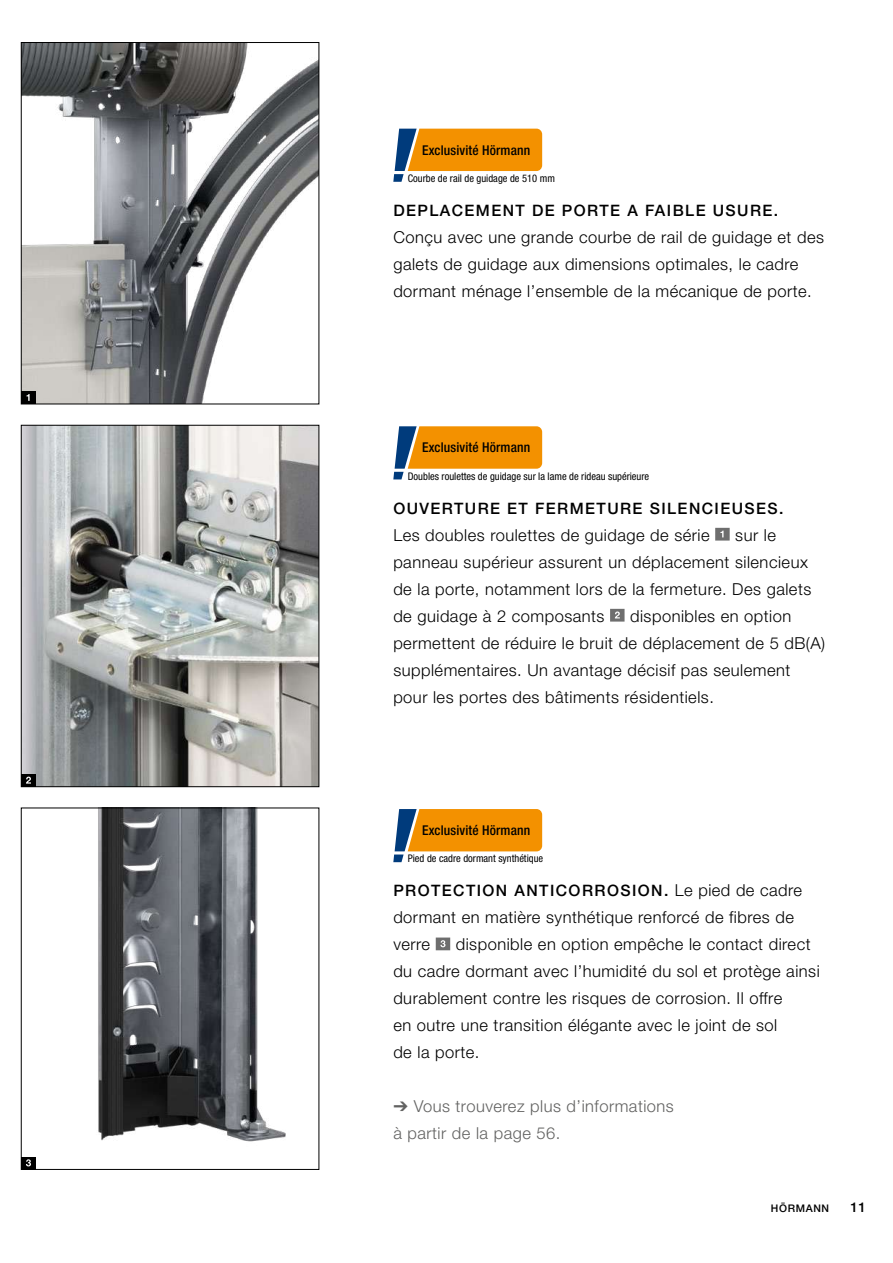
<style>
.page{position:relative;width:893px;height:1263px;background:#fff}
.page>*{position:absolute;margin:0;border:0;box-sizing:border-box;transform-origin:0 0}
.t1{font:300 16.5px/27px "Hoermann Helvetica Neue";letter-spacing:.03em;color:#000}
.t2{font:300 16.5px/27px "Hoermann Helvetica Neue";letter-spacing:.03em;color:#626261}
.t3{font:500 15.75px "Hoermann Helvetica Neue";letter-spacing:.09em;color:#000}
.t4{font:500 condensed 13.5px "Hoermann Helvetica Neue";letter-spacing:.01em;color:#000}
.t5{font:500 13.5px "Hoermann Helvetica Neue";color:#000}
.t6{font:condensed 10.5px "Hoermann Helvetica Neue";color:#000}
.t7{font:500 10.5px "Hoermann Helvetica Neue";letter-spacing:.06em;color:#000}
.s1{font-weight:300;font-size:16.5px}
</style>
<div class="page">
<img style="left:23px;top:44px;width:294px;height:358px">
<div style="left:21px;top:42px;width:298px;height:362px;border:1px solid #000"></div>
<img style="left:98px;top:810px;width:188px;height:332px">
<img style="left:23px;top:427px;width:294px;height:358px">
<div style="left:21px;top:425px;width:298px;height:362px;border:1px solid #000"></div>
<div style="left:21px;top:391px;width:15px;height:13px;background:#000"></div>
<svg style="left:26px;top:394px;width:4px;height:7px"></svg>
<div style="left:21px;top:774px;width:15px;height:13px;background:#000"></div>
<svg style="left:26px;top:777px;width:5px;height:6px"></svg>
<div style="left:21px;top:1157px;width:15px;height:12px;background:#000"></div>
<svg style="left:26px;top:1159px;width:5px;height:7px"></svg>
<svg style="left:393px;top:129px;width:149px;height:53px"></svg>
<svg style="left:393px;top:426px;width:149px;height:53px"></svg>
<svg style="left:393px;top:809px;width:149px;height:53px"></svg>
<svg style="left:436px;top:937px;width:14px;height:13px"></svg>
<svg style="left:715px;top:528px;width:15px;height:13px"></svg>
<svg style="left:610px;top:609px;width:15px;height:13px"></svg>
<p class="t4" style="left:422px;top:141px;width:110px">Exclusivité Hörmann</p>
<p class="t6" style="left:408px;top:171px;width:149px">Courbe de rail de guidage de 510 mm</p>
<p class="t3" style="left:393px;top:199px;width:386px">DEPLACEMENT DE PORTE A FAIBLE USURE.</p>
<p class="t1" style="left:393px;top:222px;width:432px">Conçu avec une grande courbe de rail de guidage et des galets de guidage aux dimensions optimales, le cadre dormant ménage l’ensemble de la mécanique de porte.</p>
<p class="t4" style="left:422px;top:438px;width:110px">Exclusivité Hörmann</p>
<p class="t6" style="left:408px;top:469px;width:243px">Doubles roulettes de guidage sur la lame de rideau supérieure</p>
<p class="t3" style="left:393px;top:497px;width:392px">OUVERTURE ET FERMETURE SILENCIEUSES.</p>
<p class="t1" style="left:393px;top:520px;width:318px">Les doubles roulettes de guidage de série</p>
<p class="t1" style="left:393px;top:520px;width:419px;text-indent:342px">sur le panneau supérieur assurent un déplacement silencieux de la porte, notamment lors de la fermeture. Des galets de guidage à 2 composants</p>
<p class="t1" style="left:393px;top:601px;width:433px;text-indent:237px">disponibles en option permettent de réduire le bruit de déplacement de 5 dB(A) supplémentaires. Un avantage décisif pas seulement pour les portes des bâtiments résidentiels.</p>
<p class="t4" style="left:422px;top:821px;width:110px">Exclusivité Hörmann</p>
<p class="t6" style="left:408px;top:851px;width:137px">Pied de cadre dormant synthétique</p>
<p class="t3" style="left:393px;top:880px;width:410px">PROTECTION ANTICORROSION. <span class="s1">Le pied de cadre</span></p>
<p class="t1" style="left:393px;top:903px;width:402px">dormant en matière synthétique renforcé de fibres de verre</p>
<p class="t1" style="left:393px;top:930px;width:428px;text-indent:62px">disponible en option empêche le contact direct du cadre dormant avec l’humidité du sol et protège ainsi durablement contre les risques de corrosion. Il offre<br>en outre une transition élégante avec le joint de sol<br>de la porte.</p>
<p class="t2" style="left:393px;top:1092px;width:282px">➔ Vous trouverez plus d’informations à partir de la page 56.</p>
<p class="t7" style="left:771px;top:1201px;width:60px">HÖRMANN</p>
<p class="t5" style="left:850px;top:1198px;width:17px">11</p>
</div>
